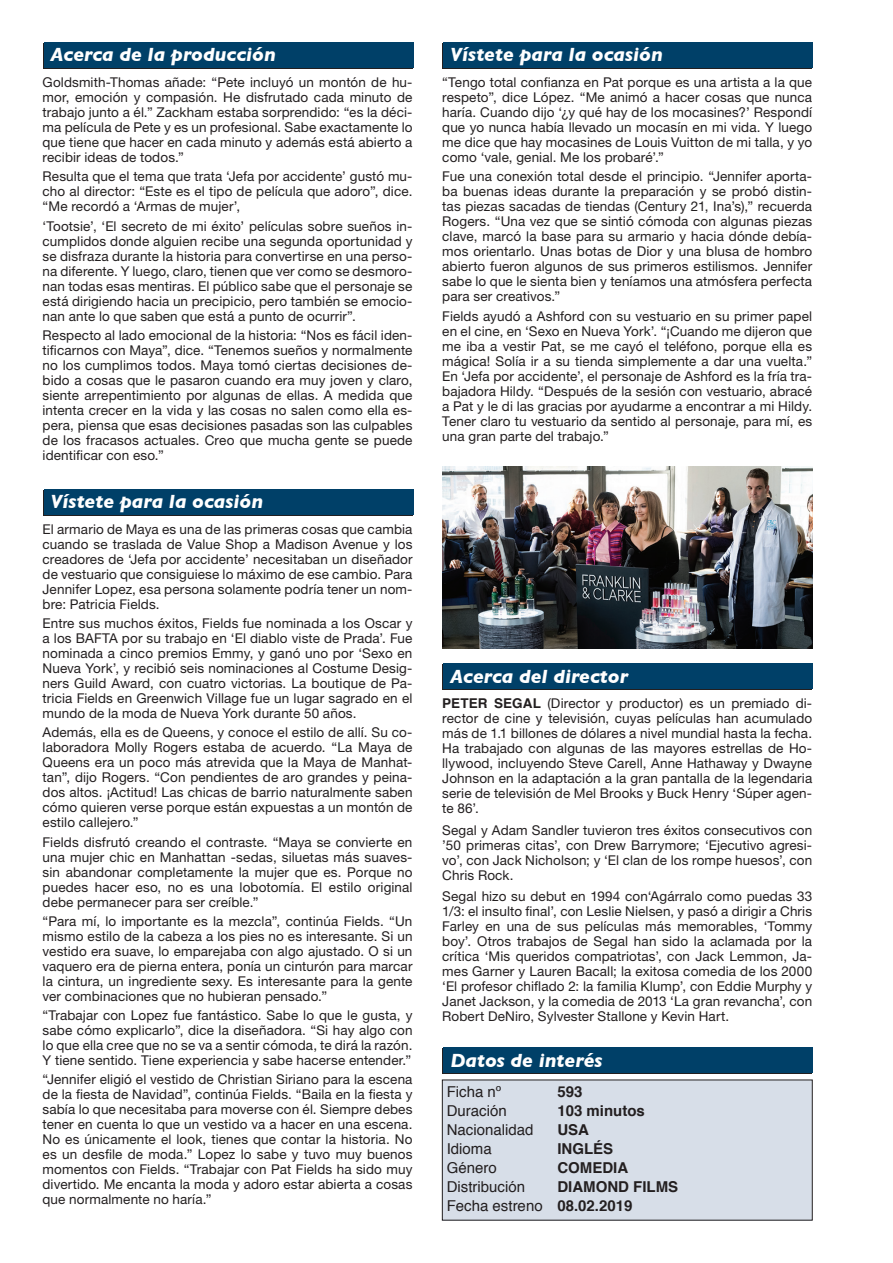
<style>
.page{position:relative;width:893px;height:1263px;background:#fff}
.page>*{position:absolute;margin:0;border:0;box-sizing:border-box;transform-origin:0 0}
.t1{font:italic 700 19.5px "Gill Sans";color:#fff}
.t2{font:15px "Helvetica";color:#231f20}
.t3{font:700 15px "Helvetica";color:#231f20}
.t4{font:13.5px/15px "Helvetica Neue";letter-spacing:.01em;color:#231f20;text-align:justify}
.s1{font-family:"Helvetica";font-weight:700}
.s2{font-weight:700}
</style>
<div class="page">
<div style="left:43px;top:44px;width:369px;height:25px;background:#231f20"></div>
<div style="left:44px;top:43px;width:370px;height:25px;background:#004068"></div>
<div style="left:442px;top:1049px;width:370px;height:25px;background:#231f20"></div>
<div style="left:443px;top:1048px;width:370px;height:25px;background:#004068"></div>
<div style="left:442px;top:1080px;width:370px;height:140px;background:#d7dee8"></div>
<div style="left:442px;top:665px;width:370px;height:25px;background:#231f20"></div>
<div style="left:443px;top:664px;width:370px;height:25px;background:#004068"></div>
<div style="left:43px;top:490px;width:369px;height:26px;background:#004068"></div>
<div style="left:44px;top:489px;width:370px;height:25px;background:#004068"></div>
<div style="left:442px;top:44px;width:370px;height:25px;background:#231f20"></div>
<div style="left:443px;top:43px;width:370px;height:25px;background:#004068"></div>
<img style="left:442px;top:466px;width:370px;height:183px">
<p class="t1" style="left:51px;top:43px;width:227px">Acerca de la producción</p>
<p class="t4" style="left:43px;top:75px;width:371px">Goldsmith-Thomas añade: “Pete incluyó un montón de hu&shy;mor, emoción y compasión. He disfrutado cada minuto de trabajo junto a él.” Zackham estaba sorprendido: “es la déci&shy;ma película de Pete y es un profesional. Sabe exactamente lo que tiene que hacer en cada minuto y además está abierto a recibir ideas de todos.”</p>
<p class="t4" style="left:43px;top:169px;width:371px">Resulta que el tema que trata ‘Jefa por accidente’ gustó mu&shy;cho al director: “Este es el tipo de película que adoro”, dice. “Me recordó a ‘Armas de mujer’,</p>
<p class="t4" style="left:43px;top:218px;width:371px">‘Tootsie’, ‘El secreto de mi éxito’ películas sobre sueños in&shy;cumplidos donde alguien recibe una segunda oportunidad y se disfraza durante la historia para convertirse en una perso&shy;na diferente. Y luego, claro, tienen que ver como se desmoro&shy;nan todas esas mentiras. El público sabe que el personaje se está dirigiendo hacia un precipicio, pero también se emocio&shy;nan ante lo que saben que está a punto de ocurrir”.</p>
<p class="t4" style="left:43px;top:327px;width:371px">Respecto al lado emocional de la historia: “Nos es fácil iden&shy;tificarnos con Maya”, dice. “Tenemos sueños y normalmente no los cumplimos todos. Maya tomó ciertas decisiones de&shy;bido a cosas que le pasaron cuando era muy joven y claro, siente arrepentimiento por algunas de ellas. A medida que intenta crecer en la vida y las cosas no salen como ella es&shy;pera, piensa que esas decisiones pasadas son las culpables de los fracasos actuales. Creo que mucha gente se puede identificar con eso.”</p>
<p class="t1" style="left:51px;top:490px;width:214px">Vístete para la ocasión</p>
<p class="t4" style="left:43px;top:521px;width:371px">El armario de Maya es una de las primeras cosas que cambia cuando se traslada de Value Shop a Madison Avenue y los creadores de ‘Jefa por accidente’ necesitaban un diseñador de vestuario que consiguiese lo máximo de ese cambio. Para Jennifer Lopez, esa persona solamente podría tener un nom&shy;bre: Patricia Fields.</p>
<p class="t4" style="left:43px;top:615px;width:371px">Entre sus muchos éxitos, Fields fue nominada a los Oscar y a los BAFTA por su trabajo en ‘El diablo viste de Prada’. Fue nominada a cinco premios Emmy, y ganó uno por ‘Sexo en Nueva York’, y recibió seis nominaciones al Costume Desig&shy;ners Guild Award, con cuatro victorias. La boutique de Pa&shy;tricia Fields en Greenwich Village fue un lugar sagrado en el mundo de la moda de Nueva York durante 50 años.</p>
<p class="t4" style="left:43px;top:725px;width:371px">Además, ella es de Queens, y conoce el estilo de allí. Su co&shy;laboradora Molly Rogers estaba de acuerdo. “La Maya de Queens era un poco más atrevida que la Maya de Manhat&shy;tan”, dijo Rogers. “Con pendientes de aro grandes y peina&shy;dos altos. ¡Actitud! Las chicas de barrio naturalmente saben cómo quieren verse porque están expuestas a un montón de estilo callejero.”</p>
<p class="t4" style="left:43px;top:834px;width:371px">Fields disfrutó creando el contraste. “Maya se convierte en una mujer chic en Manhattan -sedas, siluetas más suaves&shy;sin abandonar completamente la mujer que es. Porque no puedes hacer eso, no es una lobotomía. El estilo original debe permanecer para ser creíble.”</p>
<p class="t4" style="left:43px;top:913px;width:371px">“Para mí, lo importante es la mezcla”, continúa Fields. “Un mismo estilo de la cabeza a los pies no es interesante. Si un vestido era suave, lo emparejaba con algo ajustado. O si un vaquero era de pierna entera, ponía un cinturón para marcar la cintura, un ingrediente sexy. Es interesante para la gente ver combinaciones que no hubieran pensado.”</p>
<p class="t4" style="left:43px;top:1007px;width:371px">“Trabajar con Lopez fue fantástico. Sabe lo que le gusta, y sabe cómo explicarlo”, dice la diseñadora. “Si hay algo con lo que ella cree que no se va a sentir cómoda, te dirá la razón.<br>Y tiene sentido. Tiene experiencia y sabe hacerse entender.”</p>
<p class="t4" style="left:43px;top:1072px;width:371px">“Jennifer eligió el vestido de Christian Siriano para la escena de la fiesta de Navidad”, continúa Fields. “Baila en la fiesta y sabía lo que necesitaba para moverse con él. Siempre debes tener en cuenta lo que un vestido va a hacer en una escena.<br>No es únicamente el look, tienes que contar la historia. No es un desfile de moda.” Lopez lo sabe y tuvo muy buenos momentos con Fields. “Trabajar con Pat Fields ha sido muy divertido. Me encanta la moda y adoro estar abierta a cosas que normalmente no haría.”</p>
<p class="t1" style="left:450px;top:43px;width:214px">Vístete para la ocasión</p>
<p class="t4" style="left:442px;top:75px;width:371px">“Tengo total confianza en Pat porque es una artista a la que respeto”, dice López. “Me animó a hacer cosas que nunca haría. Cuando dijo ‘¿y qué hay de los mocasines?’ Respondí que yo nunca había llevado un mocasín en mi vida. Y luego me dice que hay mocasines de Louis Vuitton de mi talla, y yo como ‘vale, genial. Me los probaré’.”</p>
<p class="t4" style="left:442px;top:169px;width:371px">Fue una conexión total desde el principio. “Jennifer aporta&shy;ba buenas ideas durante la preparación y se probó distin&shy;tas piezas sacadas de tiendas (Century 21, Ina’s),” recuerda Rogers. “Una vez que se sintió cómoda con algunas piezas clave, marcó la base para su armario y hacia dónde debía&shy;mos orientarlo. Unas botas de Dior y una blusa de hombro abierto fueron algunos de sus primeros estilismos. Jennifer sabe lo que le sienta bien y teníamos una atmósfera perfecta para ser creativos.”</p>
<p class="t4" style="left:442px;top:308px;width:371px">Fields ayudó a Ashford con su vestuario en su primer papel en el cine, en ‘Sexo en Nueva York’. “¡Cuando me dijeron que me iba a vestir Pat, se me cayó el teléfono, porque ella es mágica! Solía ir a su tienda simplemente a dar una vuelta.” En ‘Jefa por accidente’, el personaje de Ashford es la fría tra&shy;bajadora Hildy. “Después de la sesión con vestuario, abracé a Pat y le di las gracias por ayudarme a encontrar a mi Hildy.<br>Tener claro tu vestuario da sentido al personaje, para mí, es una gran parte del trabajo.”</p>
<p class="t1" style="left:450px;top:664px;width:179px">Acerca del director</p>
<p class="t4" style="left:442px;top:696px;width:372px"><span class="s1">PETER SEGAL</span> (Director y productor) es un premiado di&shy;rector de cine y televisión, cuyas películas han acumulado más de 1.1 billones de dólares a nivel mundial hasta la fecha.<br>Ha trabajado con algunas de las mayores estrellas de Ho&shy;llywood, incluyendo Steve Carell, Anne Hathaway y Dwayne Johnson en la adaptación a la gran pantalla de la legendaria serie de televisión de Mel Brooks y Buck Henry ‘Súper agen&shy;te 86’.</p>
<p class="t4" style="left:442px;top:822px;width:371px">Segal y Adam Sandler tuvieron tres éxitos consecutivos con ’50 primeras citas’, con Drew Barrymore; ‘Ejecutivo agresi&shy;vo’, con Jack Nicholson; y ‘El clan de los rompe huesos’, con Chris Rock.</p>
<p class="t4" style="left:442px;top:888px;width:371px">Segal hizo su debut en 1994 con‘Agárralo como puedas 33<br>1/3: el insulto final’, con Leslie Nielsen, y pasó a dirigir a Chris Farley en una de sus películas más memorables, ‘Tommy boy’. Otros trabajos de Segal han sido la aclamada por la crítica ‘Mis queridos compatriotas’, con Jack Lemmon, Ja&shy;mes Garner y Lauren Bacall; la exitosa comedia de los 2000 ‘El profesor chiflado 2: la familia Klump’, con Eddie Murphy y Janet Jackson, y la comedia de 2013 ‘La gran revancha’, con Robert DeNiro, Sylvester Stallone y Kevin Hart.</p>
<p class="t1" style="left:450px;top:1048px;width:154px">Datos de interés</p>
<p class="t2" style="left:447px;top:1080px;width:56px">Ficha nº</p>
<p class="t3" style="left:557px;top:1079px;width:27px">593</p>
<p class="t2" style="left:447px;top:1099px;width:62px">Duración</p>
<p class="t3" style="left:557px;top:1098px;width:89px">103 minutos</p>
<p class="t2" style="left:447px;top:1118px;width:88px">Nacionalidad</p>
<p class="t3" style="left:557px;top:1117px;width:33px">USA</p>
<p class="t2" style="left:447px;top:1137px;width:47px">Idioma</p>
<p class="t3" style="left:557px;top:1136px;width:57px">INGLÉS</p>
<p class="t2" style="left:447px;top:1156px;width:52px">Género</p>
<p class="t3" style="left:557px;top:1155px;width:72px">COMEDIA</p>
<p class="t2" style="left:447px;top:1175px;width:80px">Distribución</p>
<p class="t3" style="left:557px;top:1174px;width:122px">DIAMOND FILMS</p>
<p class="t2" style="left:447px;top:1194px;width:187px">Fecha estreno <span class="s2">08.02.2019</span></p>
</div>
